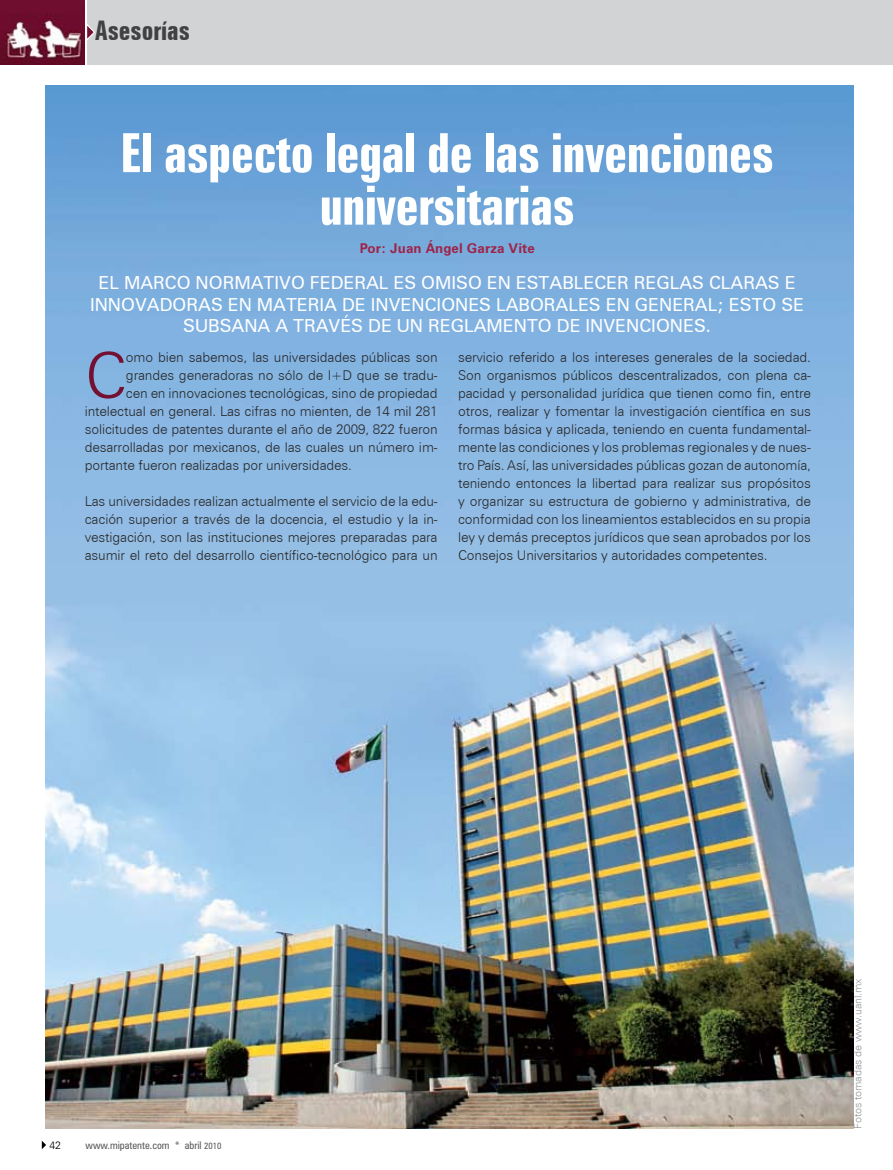
<style>
.page{position:relative;width:893px;height:1170px;background:#fff}
.page>*{position:absolute;margin:0;border:0;box-sizing:border-box;transform-origin:0 0}
.t1{font:300 63.45px "Zurich BT";color:#741032}
.t2{font:700 extra-condensed 54px/52.5px "Zurich BT";letter-spacing:-.01em;color:#fff;text-align:center}
.t3{font:700 extra-condensed 27px "Zurich BT";color:#414142}
.t4{font:18px/21.6px "Zurich BT";color:#fff;text-align:center}
.t5{font:300 13.5px/18px "Zurich BT";letter-spacing:-.01em;color:#29292a;text-align:justify}
.t6{font:700 13.5px "Zurich BT";letter-spacing:.01em;color:#9f2349}
.t7{font:condensed 10.5px "Zurich BT";color:#58595b}
.t8{font:300 10.5px "Zurich BT";letter-spacing:-.01em;color:#939598}
.t9{font:300 10.5px "Zurich BT";color:#000}
.s1{font-size:9px}
</style>
<div class="page">
<svg style="left:42px;top:1141px;width:4px;height:8px"></svg>
<img style="left:46px;top:86px;width:807px;height:1042px">
<div style="left:87px;top:0;width:806px;height:64px;background:#d1d3d4"></div>
<svg style="left:87px;top:24px;width:8px;height:16px"></svg>
<img style="left:0;top:0;width:85px;height:64px">
<h3 class="t3" style="left:95px;top:15px;width:96px">Asesorías</h3>
<h2 class="t2" style="left:120px;top:127px;width:655px">El aspecto legal de las invenciones universitarias</h2>
<p class="t6" style="left:360px;top:240px;width:177px">Por: Juan Ángel Garza Vite</p>
<h3 class="t4" style="left:90px;top:271px;width:715px">EL MARCO NORMATIVO FEDERAL ES OMISO EN ESTABLECER REGLAS CLARAS E<br>INNOVADORAS EN MATERIA DE INVENCIONES LABORALES EN GENERAL; ESTO SE<br>SUBSANA A TRAVÉS DE UN REGLAMENTO DE INVENCIONES.</h3>
<h1 class="t1" style="left:85px;top:336px;width:43px">C</h1>
<p class="t5" style="left:126px;top:348px;width:313px">omo bien sabemos, las universidades públicas son</p>
<p class="t5" style="left:126px;top:366px;width:313px">grandes generadoras no sólo de I+D que se tradu-</p>
<p class="t5" style="left:126px;top:384px;width:313px">cen en innovaciones tecnológicas, sino de propiedad</p>
<p class="t5" style="left:85px;top:402px;width:354px">intelectual en general. Las cifras no mienten, de 14 mil 281</p>
<p class="t5" style="left:85px;top:420px;width:354px">solicitudes de patentes durante el año de 2009, 822 fueron</p>
<p class="t5" style="left:85px;top:438px;width:354px">desarrolladas por mexicanos, de las cuales un número im-</p>
<p class="t5" style="left:85px;top:456px;width:269px">portante fueron realizadas por universidades.</p>
<p class="t5" style="left:85px;top:492px;width:354px">Las universidades realizan actualmente el servicio de la edu&shy;cación superior a través de la docencia, el estudio y la in&shy;vestigación, son las instituciones mejores preparadas para asumir el reto del desarrollo científico-tecnológico para un</p>
<p class="t5" style="left:458px;top:348px;width:354px">servicio referido a los intereses generales de la sociedad.<br>Son organismos públicos descentralizados, con plena ca&shy;pacidad y personalidad jurídica que tienen como fin, entre otros, realizar y fomentar la investigación científica en sus formas básica y aplicada, teniendo en cuenta fundamental&shy;mente las condiciones y los problemas regionales y de nues&shy;tro País. Así, las universidades públicas gozan de autonomía, teniendo entonces la libertad para realizar sus propósitos y organizar su estructura de gobierno y administrativa, de conformidad con los lineamientos establecidos en su propia ley y demás preceptos jurídicos que sean aprobados por los Consejos Universitarios y autoridades competentes.</p>
<p class="t9" style="left:49px;top:1139px;width:13px">42</p>
<p class="t7" style="left:85px;top:1139px;width:137px">www.mipatente.com * abril <span class="s1">2010</span></p>
<p class="t8" style="left:851px;top:1128px;width:151px;rotate:-90deg">Fotos tomadas de www.uanl.mx</p>
</div>
